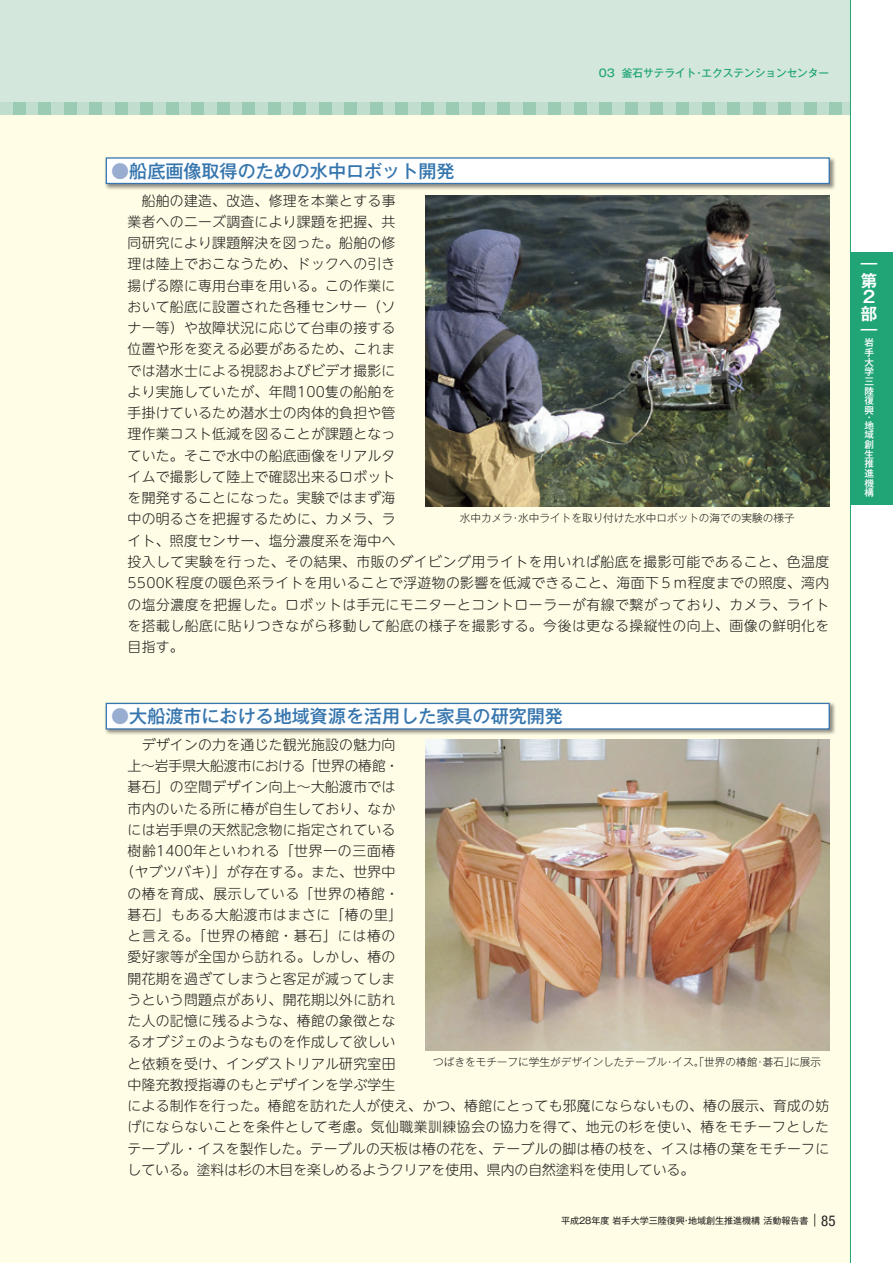
<style>
.page{position:relative;width:893px;height:1263px;background:#fff}
.page>*{position:absolute;margin:0;border:0;box-sizing:border-box;transform-origin:0 0}
.t1{font:500 18px "Gothic MB101 Pro";color:#3676ae}
.t2{font:700 16.5px/16.5px "Gothic MB101 Pr 5 De";color:#fff}
.t3{font:300 13.8px/21.3px "UD Shin M Go Pro";letter-spacing:.02em;color:#231f20}
.t4{font:300 13.8px "UD Shin M Go Pro";letter-spacing:.04em;color:#231f20}
.t5{font:300 13.8px "UD Shin M Go Pro";color:#231f20}
.t6{font:300 13.8px "UD Shin M Go Pro";letter-spacing:.055em;color:#231f20}
.t7{font:300 13.8px "UD Shin M Go Pro";letter-spacing:.05em;color:#231f20}
.t8{font:300 13.8px "UD Shin M Go Pro";letter-spacing:.06em;color:#231f20}
.t9{font:300 10.65px "Gothic MB101 Pro";color:#231f20}
.t10{font:500 10.65px "Gothic MB101 Pro";color:#21a577}
.t11{font:500 9.6px/9.6px "Gothic MB101 Pr 5";color:#fff;text-align:justify}
.t12{font:9px "Gothic MB101 Pro";color:#231f20}
.s1{color:#98add0}
.s2{font-size:12.75px}
.s3{font-family:"Helvetica Neue";font-stretch:condensed;font-size:14.85px}
</style>
<div class="page">
<div style="left:0;top:115px;width:850px;height:1148px;background:#fffde5"></div>
<div style="left:0;top:0;width:850px;height:115px;background:#d4e7dc"></div>
<div style="left:0;top:102px;width:850px;height:13px;background:#c1ddce"></div>
<div style="left:13px;top:102px;width:13px;height:13px;background:#9bcbb3"></div>
<div style="left:38px;top:102px;width:13px;height:13px;background:#9bcbb3"></div>
<div style="left:64px;top:102px;width:13px;height:13px;background:#9bcbb3"></div>
<div style="left:89px;top:102px;width:13px;height:13px;background:#9bcbb3"></div>
<div style="left:115px;top:102px;width:13px;height:13px;background:#9bcbb3"></div>
<div style="left:140px;top:102px;width:13px;height:13px;background:#9bcbb3"></div>
<div style="left:166px;top:102px;width:13px;height:13px;background:#9bcbb3"></div>
<div style="left:191px;top:102px;width:13px;height:13px;background:#9bcbb3"></div>
<div style="left:217px;top:102px;width:13px;height:13px;background:#9bcbb3"></div>
<div style="left:242px;top:102px;width:13px;height:13px;background:#9bcbb3"></div>
<div style="left:268px;top:102px;width:13px;height:13px;background:#9bcbb3"></div>
<div style="left:293px;top:102px;width:13px;height:13px;background:#9bcbb3"></div>
<div style="left:319px;top:102px;width:13px;height:13px;background:#9bcbb3"></div>
<div style="left:344px;top:102px;width:13px;height:13px;background:#9bcbb3"></div>
<div style="left:370px;top:102px;width:13px;height:13px;background:#9bcbb3"></div>
<div style="left:395px;top:102px;width:13px;height:13px;background:#9bcbb3"></div>
<div style="left:421px;top:102px;width:13px;height:13px;background:#9bcbb3"></div>
<div style="left:446px;top:102px;width:13px;height:13px;background:#9bcbb3"></div>
<div style="left:472px;top:102px;width:13px;height:13px;background:#9bcbb3"></div>
<div style="left:497px;top:102px;width:13px;height:13px;background:#9bcbb3"></div>
<div style="left:523px;top:102px;width:13px;height:13px;background:#9bcbb3"></div>
<div style="left:548px;top:102px;width:13px;height:13px;background:#9bcbb3"></div>
<div style="left:574px;top:102px;width:13px;height:13px;background:#9bcbb3"></div>
<div style="left:600px;top:102px;width:12px;height:13px;background:#9bcbb3"></div>
<div style="left:625px;top:102px;width:13px;height:13px;background:#9bcbb3"></div>
<div style="left:651px;top:102px;width:12px;height:13px;background:#9bcbb3"></div>
<div style="left:676px;top:102px;width:13px;height:13px;background:#9bcbb3"></div>
<div style="left:702px;top:102px;width:12px;height:13px;background:#9bcbb3"></div>
<div style="left:727px;top:102px;width:13px;height:13px;background:#9bcbb3"></div>
<div style="left:753px;top:102px;width:12px;height:13px;background:#9bcbb3"></div>
<div style="left:778px;top:102px;width:13px;height:13px;background:#9bcbb3"></div>
<div style="left:804px;top:102px;width:12px;height:13px;background:#9bcbb3"></div>
<div style="left:829px;top:102px;width:13px;height:13px;background:#9bcbb3"></div>
<hr style="left:850px;top:0;width:1px;height:1263px;background:#21a577">
<div style="left:850px;top:253px;width:43px;height:252px;background:#21a577"></div>
<div style="left:105px;top:156px;width:731px;height:34px;background:#231f20;opacity:.5"></div>
<div style="left:106px;top:158px;width:723px;height:25px;background:#fff"></div>
<div style="left:106px;top:157px;width:724px;height:27px;border:1px solid #3676ae"></div>
<div style="left:105px;top:701px;width:731px;height:35px;background:#231f20;opacity:.5"></div>
<div style="left:106px;top:703px;width:723px;height:26px;background:#fff"></div>
<div style="left:106px;top:703px;width:724px;height:26px;border:1px solid #3676ae"></div>
<img style="left:425px;top:196px;width:404px;height:310px">
<img style="left:425px;top:740px;width:404px;height:310px">
<p class="t10" style="left:599px;top:64px;width:232px">03 釜石サテライト・エクステンションセンター</p>
<h1 class="t1" style="left:111px;top:156px;width:345px"><span class="s1">●</span>船底画像取得のための水中ロボット開発</h1>
<p class="t3" style="left:128px;top:189px;width:703px">　船舶の建造、改造、修理を本業とする事<br>業者へのニーズ調査により課題を把握、共<br>同研究により課題解決を図った。船舶の修<br>理は陸上でおこなうため、ドックへの引き<br>揚げる際に専用台車を用いる。この作業に<br>おいて船底に設置された各種センサー（ソ<br>ナー等）や故障状況に応じて台車の接する<br>位置や形を変える必要があるため、これま<br>では潜水士による視認およびビデオ撮影に<br>より実施していたが、年間100隻の船舶を<br>手掛けているため潜水士の肉体的負担や管<br>理作業コスト低減を図ることが課題となっ<br>ていた。そこで水中の船底画像をリアルタ<br>イムで撮影して陸上で確認出来るロボット<br>を開発することになった。実験ではまず海<br>中の明るさを把握するために、カメラ、ラ<br>イト、照度センサー、塩分濃度系を海中へ<br>投入して実験を行った、その結果、市販のダイビング用ライトを用いれば船底を撮影可能であること、色温度<br>5500K程度の暖色系ライトを用いることで浮遊物の影響を低減できること、海面下５ｍ程度までの照度、湾内の塩分濃度を把握した。ロボットは手元にモニターとコントローラーが有線で繋がっており、カメラ、ライトを搭載し船底に貼りつきながら移動して船底の様子を撮影する。今後は更なる操縦性の向上、画像の鮮明化を目指す。</p>
<p class="t9" style="left:460px;top:509px;width:336px">水中カメラ・水中ライトを取り付けた水中ロボットの海での実験の様子</p>
<h1 class="t1" style="left:111px;top:701px;width:453px"><span class="s1">●</span>大船渡市における地域資源を活用した家具の研究開発</h1>
<p class="t3" style="left:128px;top:733px;width:269px">　デザインの力を通じた観光施設の魅力向</p>
<p class="t5" style="left:128px;top:755px;width:273px">上～岩手県大船渡市における「世界の椿館・</p>
<p class="t3" style="left:128px;top:776px;width:269px">碁石」の空間デザイン向上～大船渡市では</p>
<p class="t3" style="left:128px;top:797px;width:269px">市内のいたる所に椿が自生しており、なか</p>
<p class="t3" style="left:128px;top:818px;width:269px">には岩手県の天然記念物に指定されている</p>
<p class="t6" style="left:128px;top:840px;width:269px">樹齢1400年といわれる「世界一の三面椿</p>
<p class="t3" style="left:121px;top:861px;width:276px">（ヤブツバキ）」が存在する。また、世界中</p>
<p class="t4" style="left:128px;top:882px;width:273px">の椿を育成、展示している「世界の椿館・</p>
<p class="t7" style="left:128px;top:903px;width:276px">碁石」もある大船渡市はまさに「椿の里」</p>
<p class="t8" style="left:128px;top:925px;width:269px">と言える。「世界の椿館・碁石」には椿の</p>
<p class="t3" style="left:128px;top:946px;width:269px">愛好家等が全国から訪れる。しかし、椿の</p>
<p class="t3" style="left:128px;top:967px;width:269px">開花期を過ぎてしまうと客足が減ってしま</p>
<p class="t3" style="left:128px;top:988px;width:269px">うという問題点があり、開花期以外に訪れ</p>
<p class="t3" style="left:128px;top:1009px;width:269px">た人の記憶に残るような、椿館の象徴とな</p>
<p class="t3" style="left:128px;top:1031px;width:269px">るオブジェのようなものを作成して欲しい</p>
<p class="t3" style="left:128px;top:1052px;width:269px">と依頼を受け、インダストリアル研究室田</p>
<p class="t3" style="left:128px;top:1073px;width:269px">中隆充教授指導のもとデザインを学ぶ学生</p>
<p class="t3" style="left:128px;top:1094px;width:703px">による制作を行った。椿館を訪れた人が使え、かつ、椿館にとっても邪魔にならないもの、椿の展示、育成の妨</p>
<p class="t4" style="left:128px;top:1116px;width:703px">げにならないことを条件として考慮。気仙職業訓練協会の協力を得て、地元の杉を使い、椿をモチーフとした</p>
<p class="t3" style="left:128px;top:1137px;width:703px">テーブル・イスを製作した。テーブルの天板は椿の花を、テーブルの脚は椿の枝を、イスは椿の葉をモチーフに</p>
<p class="t5" style="left:128px;top:1158px;width:568px">している。塗料は杉の木目を楽しめるようクリアを使用、県内の自然塗料を使用している。</p>
<p class="t9" style="left:433px;top:1053px;width:389px">つばきをモチーフに学生がデザインしたテーブル・イス。「世界の椿館･碁石」に展示</p>
<p class="t12" style="left:561px;top:1213px;width:276px">平成28年度 岩手大学三陸復興・地域創生推進機構 活動報告書<span class="s2">｜</span><span class="s3">85</span></p>
<p class="t2" style="left:861px;top:254px;width:18px">｜第<br>2部｜</p>
<p class="t11" style="left:864px;top:337px;width:11px">岩手大学三陸復興</p>
<p class="t11" style="left:864px;top:413px;width:11px;line-height:7.2px">・地</p>
<p class="t11" style="left:864px;top:429px;width:11px">域創生推進機構</p>
</div>
